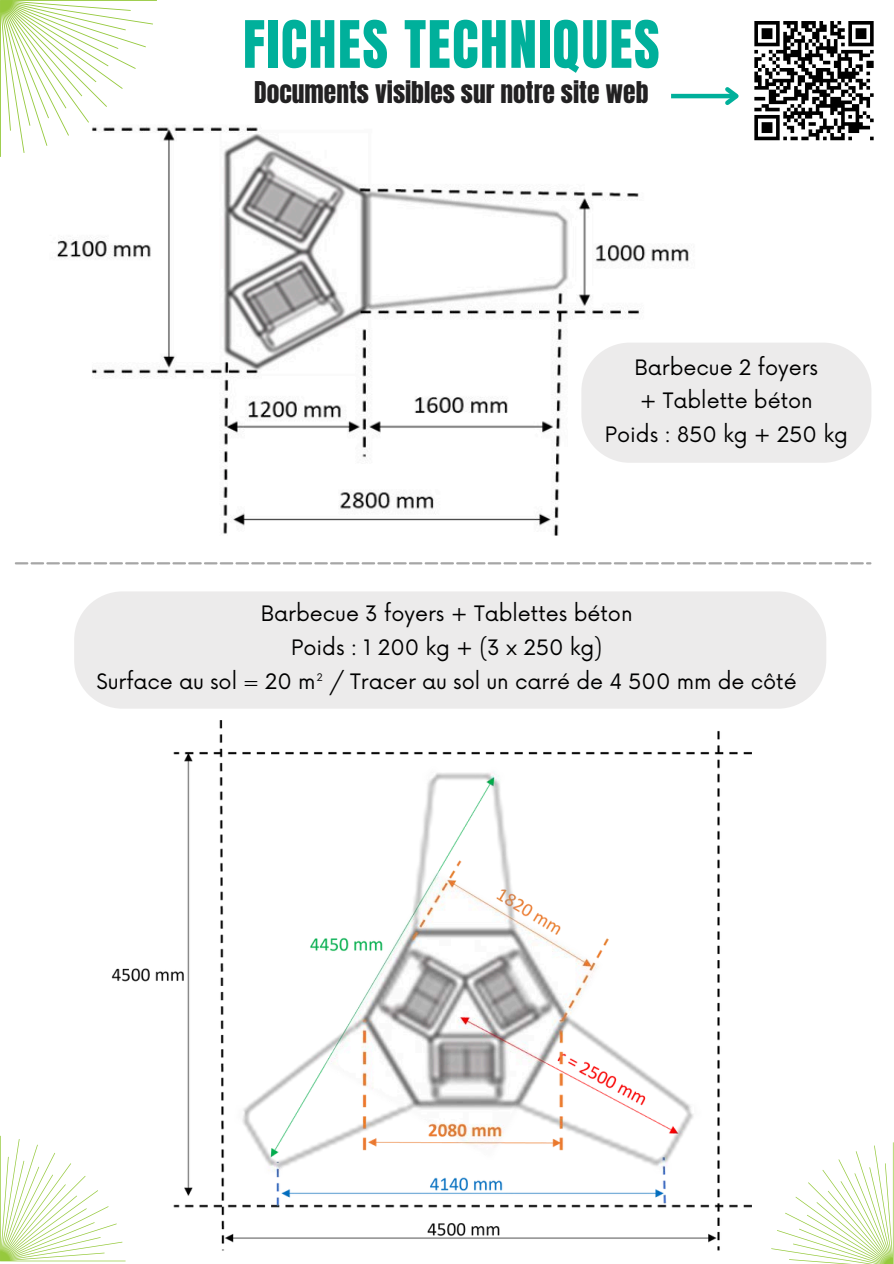
<style>
.page{position:relative;width:894px;height:1264px;background:#fff}
.page>*{position:absolute;margin:0;border:0;box-sizing:border-box;transform-origin:0 0}
.t1{font:55.5px "Anton";letter-spacing:.03em;color:#00b09b}
.t2{font:25.5px "Anton";color:#222122}
.t3{font:20.7px "Now";color:#000}
</style>
<div class="page">
<img style="left:57px;top:127px;width:632px;height:408px">
<svg style="left:0;top:0;width:157px;height:157px"></svg>
<svg style="left:0;top:1135px;width:126px;height:126px"></svg>
<svg style="left:771px;top:1143px;width:122px;height:120px"></svg>
<div style="left:581px;top:342px;width:290px;height:121px;background:#ecebeb"></div>
<img style="left:101px;top:720px;width:650px;height:531px">
<div style="left:74px;top:591px;width:752px;height:117px;background:#ecebeb"></div>
<svg style="left:15px;top:562px;width:856px;height:2px;background:#bbb"></svg>
<svg style="left:754px;top:21px;width:120px;height:120px"></svg>
<hr style="left:671px;top:94px;width:65px;height:4px;background:#00b09b">
<svg style="left:720px;top:87px;width:19px;height:18px"></svg>
<h2 class="t1" style="left:243px;top:5px;width:418px">FICHES TECHNIQUES</h2>
<p class="t2" style="left:254px;top:74px;width:396px">Documents visibles sur notre site web</p>
<p class="t3" style="left:634px;top:355px;width:185px">Barbecue 2 foyers</p>
<h1 class="t3" style="left:639px;top:389px;width:175px">+ Tablette béton</h1>
<p class="t3" style="left:604px;top:423px;width:244px">Poids : 850 kg + 250 kg</p>
<p class="t3" style="left:260px;top:602px;width:373px">Barbecue 3 foyers + Tablettes béton</p>
<p class="t3" style="left:291px;top:636px;width:312px">Poids : 1 200 kg + (3 x 250 kg)</p>
<p class="t3" style="left:96px;top:670px;width:701px">Surface au sol = 20 m² / Tracer au sol un carré de 4 500 mm de côté</p>
</div>
